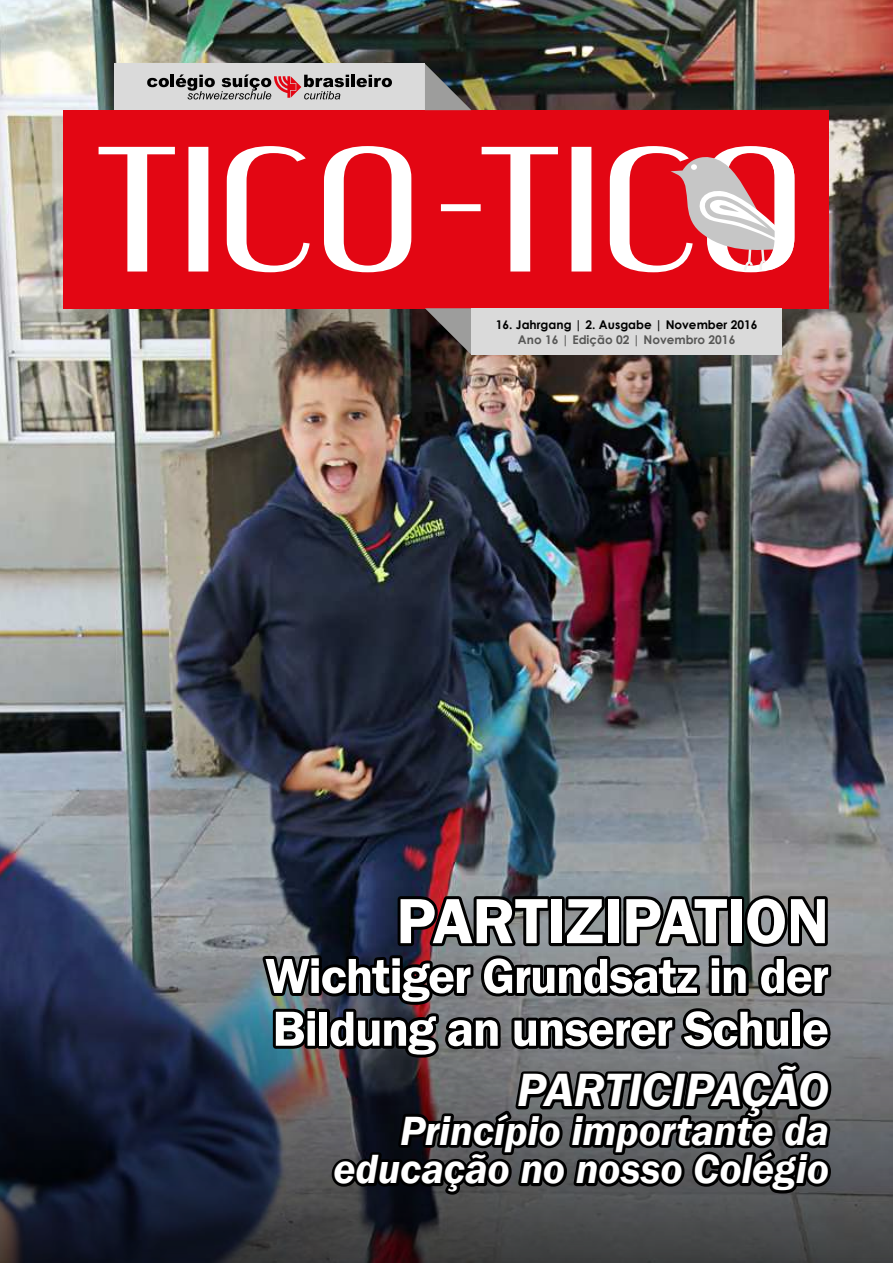
<style>
.page{position:relative;width:893px;height:1263px;background:#fff}
.page>*{position:absolute;margin:0;border:0;box-sizing:border-box;transform-origin:0 0}
.t1{font:600 66px "Franklin Gothic";letter-spacing:-.01em;color:#fff}
.t2{font:600 51px/52.8px "Franklin Gothic";letter-spacing:-.025em;color:#fff}
.t3{font:italic 600 48px "Franklin Gothic";letter-spacing:-.01em;color:#fff}
.t4{font:italic 600 42px/38.4px "Franklin Gothic";letter-spacing:-.005em;color:#fff;text-align:right}
.t5{font:700 12px "Century Gothic";color:#000}
.t6{font:700 12px "Century Gothic";color:#575756}
</style>
<div class="page">
<img style="left:0;top:0;width:893px;height:885px">
<svg style="left:0;top:885px;width:893px;height:378px;background:#3b414f"></svg>
<div style="left:64px;top:110px;width:765px;height:198px;background:#e30613"></div>
<svg style="left:99px;top:146px;width:670px;height:126px"></svg>
<svg style="left:671px;top:148px;width:123px;height:123px"></svg>
<div style="left:114px;top:64px;width:311px;height:46px;background:#dadada"></div>
<svg style="left:425px;top:64px;width:46px;height:46px;background:#636561"></svg>
<svg style="left:425px;top:308px;width:46px;height:47px;background:#5d5654"></svg>
<div style="left:471px;top:308px;width:311px;height:47px;background:#dadada"></div>
<hr style="left:351px;top:75px;width:4px;height:12px;background:#000">
<svg style="left:357px;top:75px;width:35px;height:12px"></svg>
<svg style="left:147px;top:74px;width:202px;height:25px"></svg>
<svg style="left:258px;top:890px;width:577px;height:312px;background:#36373b"></svg>
<p class="t5" style="left:496px;top:319px;width:263px">16. Jahrgang | 2. Ausgabe | November 2016</p>
<p class="t6" style="left:518px;top:334px;width:219px">Ano 16 | Edição 02 | Novembro 2016</p>
<p class="t1" style="left:396px;top:894px;width:434px">PARTIZIPATION</p>
<p class="t2" style="left:265px;top:952px;width:565px">Wichtiger Grundsatz in der<br>Bildung an unserer Schule</p>
<p class="t3" style="left:517px;top:1070px;width:313px">PARTICIPAÇÃO</p>
<p class="t4" style="left:334px;top:1114px;width:497px">Princípio importante da educação no nosso Colégio</p>
</div>
